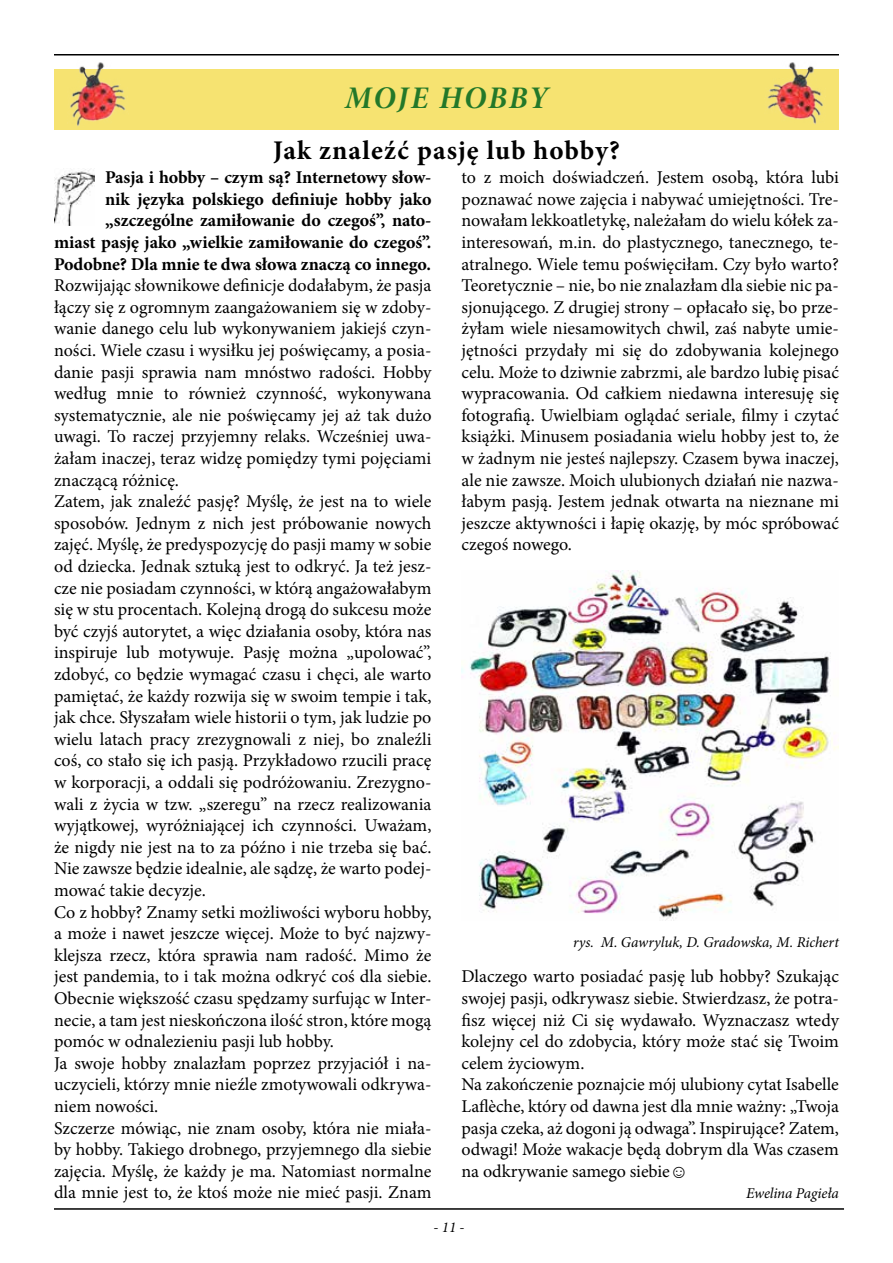
<style>
.page{position:relative;width:893px;height:1263px;background:#fff}
.page>*{position:absolute;margin:0;border:0;box-sizing:border-box;transform-origin:0 0}
.t1{font:31.5px "Minion Pro Bold It Subh";letter-spacing:.055em;color:#237829}
.t2{font:700 27px "Minion Pro";letter-spacing:.04em;color:#000}
.t3{font:18px/21.6px "Minion Pro";color:#000}
.t4{font:700 18px/21.6px "Minion Pro";letter-spacing:-.005em;color:#000;text-align:right}
.t5{font:italic 15px "Minion Pro";letter-spacing:-.005em;color:#000}
.s1{font-family:"Franklin Gothic";font-weight:600;font-stretch:condensed}
</style>
<div class="page">
<hr style="left:54px;top:54px;width:785px;height:2px;background:#000">
<hr style="left:54px;top:1208px;width:790px;height:2px;background:#000">
<div style="left:54px;top:69px;width:785px;height:60px;background:#f6e371"></div>
<img style="left:70px;top:62px;width:56px;height:64px">
<img style="left:767px;top:62px;width:56px;height:62px">
<img style="left:54px;top:169px;width:40px;height:57px">
<img style="left:461px;top:570px;width:378px;height:350px">
<h1 class="t1" style="left:345px;top:76px;width:205px">MOJE HOBBY</h1>
<h2 class="t2" style="left:273px;top:132px;width:348px">Jak znaleźć pasję lub hobby?</h2>
<p class="t4" style="left:54px;top:166px;width:379px">Pasja i hobby – czym są? Internetowy słow-<br>nik języka polskiego definiuje hobby jako „szczególne zamiłowanie do czegoś”, nato-<br>miast pasję jako „wielkie zamiłowanie do czegoś”.<br>Podobne? Dla mnie te dwa słowa znaczą co innego.</p>
<p class="t3" style="left:54px;top:275px;width:379px">Rozwijając słownikowe definicje dodałabym, że pasja łączy się z ogromnym zaangażowaniem się w zdoby&shy;wanie danego celu lub wykonywaniem jakiejś czyn&shy;ności. Wiele czasu i wysiłku jej poświęcamy, a posia&shy;danie pasji sprawia nam mnóstwo radości. Hobby według mnie to również czynność, wykonywana systematycznie, ale nie poświęcamy jej aż tak dużo uwagi. To raczej przyjemny relaks. Wcześniej uwa&shy;żałam inaczej, teraz widzę pomiędzy tymi pojęciami znaczącą różnicę.<br>Zatem, jak znaleźć pasję? Myślę, że jest na to wiele sposobów. Jednym z nich jest próbowanie nowych zajęć. Myślę, że predyspozycję do pasji mamy w sobie od dziecka. Jednak sztuką jest to odkryć. Ja też jesz&shy;cze nie posiadam czynności, w którą angażowałabym się w stu procentach. Kolejną drogą do sukcesu może być czyjś autorytet, a więc działania osoby, która nas inspiruje lub motywuje. Pasję można „upolować”, zdobyć, co będzie wymagać czasu i chęci, ale warto pamiętać, że każdy rozwija się w swoim tempie i tak, jak chce. Słyszałam wiele historii o tym, jak ludzie po wielu latach pracy zrezygnowali z niej, bo znaleźli coś, co stało się ich pasją. Przykładowo rzucili pracę w korporacji, a oddali się podróżowaniu. Zrezygno&shy;wali z życia w tzw. „szeregu” na rzecz realizowania wyjątkowej, wyróżniającej ich czynności. Uważam, że nigdy nie jest na to za późno i nie trzeba się bać.<br>Nie zawsze będzie idealnie, ale sądzę, że warto podej&shy;mować takie decyzje.<br>Co z hobby? Znamy setki możliwości wyboru hobby, a może i nawet jeszcze więcej. Może to być najzwy&shy;klejsza rzecz, która sprawia nam radość. Mimo że jest pandemia, to i tak można odkryć coś dla siebie.<br>Obecnie większość czasu spędzamy surfując w Inter&shy;necie, a tam jest nieskończona ilość stron, które mogą pomóc w odnalezieniu pasji lub hobby.<br>Ja swoje hobby znalazłam poprzez przyjaciół i na&shy;uczycieli, którzy mnie nieźle zmotywowali odkrywa&shy;niem nowości.<br>Szczerze mówiąc, nie znam osoby, która nie miała&shy;by hobby. Takiego drobnego, przyjemnego dla siebie zajęcia. Myślę, że każdy je ma. Natomiast normalne dla mnie jest to, że ktoś może nie mieć pasji. Znam</p>
<p class="t3" style="left:461px;top:167px;width:379px;text-align:justify">to z moich doświadczeń. Jestem osobą, która lubi poznawać nowe zajęcia i nabywać umiejętności. Tre&shy;nowałam lekkoatletykę, należałam do wielu kółek za&shy;interesowań, m.in. do plastycznego, tanecznego, te&shy;atralnego. Wiele temu poświęciłam. Czy było warto?<br>Teoretycznie – nie, bo nie znalazłam dla siebie nic pa&shy;sjonującego. Z drugiej strony – opłacało się, bo prze&shy;żyłam wiele niesamowitych chwil, zaś nabyte umie&shy;jętności przydały mi się do zdobywania kolejnego celu. Może to dziwnie zabrzmi, ale bardzo lubię pisać wypracowania. Od całkiem niedawna interesuję się fotografią. Uwielbiam oglądać seriale, filmy i czytać książki. Minusem posiadania wielu hobby jest to, że w żadnym nie jesteś najlepszy. Czasem bywa inaczej, ale nie zawsze. Moich ulubionych działań nie nazwa&shy;łabym pasją. Jestem jednak otwarta na nieznane mi jeszcze aktywności i łapię okazję, by móc spróbować czegoś nowego.</p>
<p class="t5" style="left:573px;top:932px;width:267px">rys. M. Gawryluk, D. Gradowska, M. Richert</p>
<p class="t3" style="left:461px;top:966px;width:379px">Dlaczego warto posiadać pasję lub hobby? Szukając swojej pasji, odkrywasz siebie. Stwierdzasz, że potra&shy;fisz więcej niż Ci się wydawało. Wyznaczasz wtedy kolejny cel do zdobycia, który może stać się Twoim celem życiowym.<br>Na zakończenie poznajcie mój ulubiony cytat Isabelle Laflèche, który od dawna jest dla mnie ważny: „Twoja pasja czeka, aż dogoni ją odwaga”. Inspirujące? Zatem, odwagi! Może wakacje będą dobrym dla Was czasem na odkrywanie samego siebie<span class="s1">☺</span></p>
<p class="t5" style="left:746px;top:1183px;width:94px">Ewelina Pagieła</p>
<p class="t5" style="left:433px;top:1217px;width:33px">- 11 -</p>
</div>
